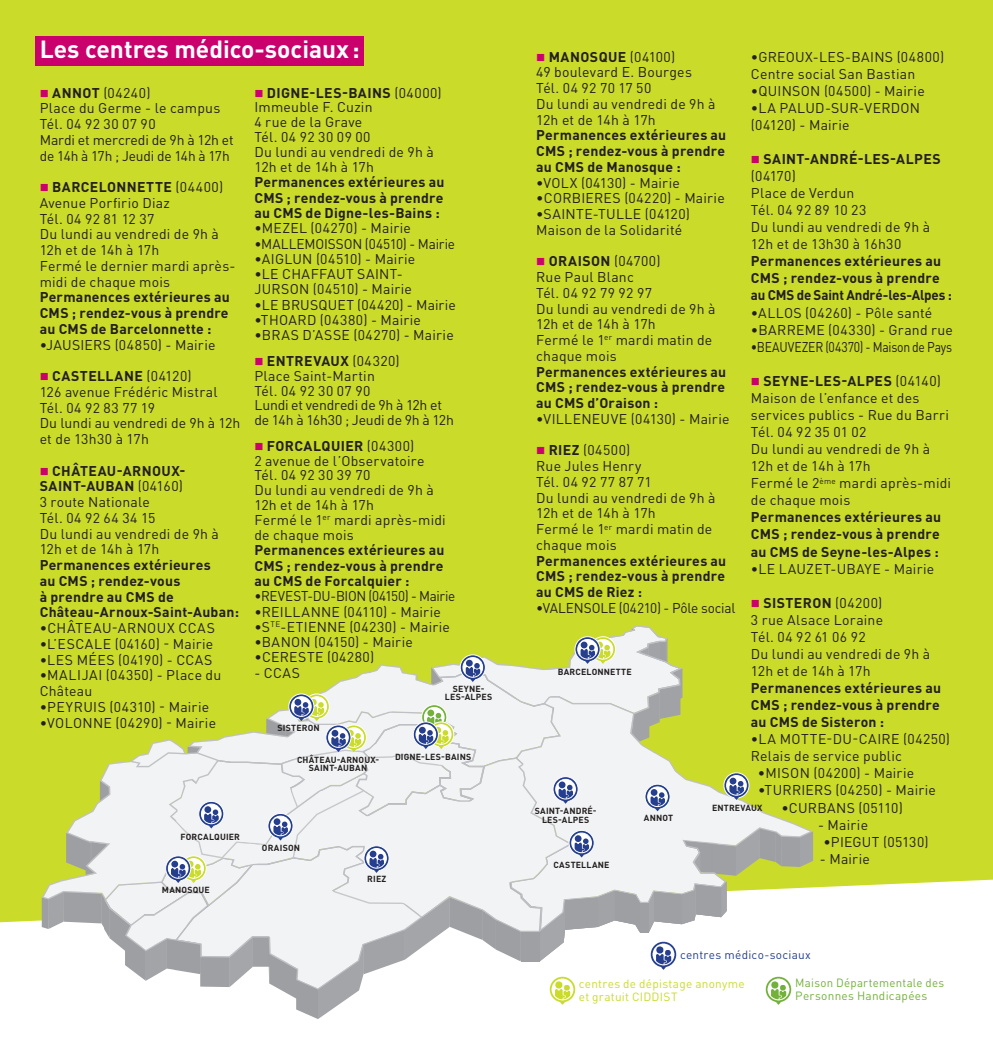
<style>
.page{position:relative;width:993px;height:1042px;background:#fff}
.page>*{position:absolute;margin:0;border:0;box-sizing:border-box;transform-origin:0 0}
.t1{font:700 24.5px "DINOT";color:#fff}
.t2{font:14px/15.8px "DINOT";letter-spacing:.015em;color:#231f20}
.t3{font:700 14px/15.8px "DINOT";letter-spacing:.015em;color:#231f20;text-align:justify}
.t4{font:14px/14.9px "DINOT";letter-spacing:-.01em;color:#231f20}
.t5{font:14px "DINOT";letter-spacing:.035em;color:#231f20}
.t6{font:14px "DINOT";letter-spacing:-.02em;color:#231f20;scale:.87 1}
.t7{font:14px "DINOT";letter-spacing:-.025em;color:#231f20;scale:.96 1}
.t8{font:14px "DINOT";letter-spacing:-.015em;color:#231f20}
.t9{font:11.9px/13.5px "DINOT";letter-spacing:.025em;color:#73b13b}
.t10{font:11.9px/13.5px "DINOT";letter-spacing:.025em;color:#cadb2a}
.t11{font:11.9px "DINOT";letter-spacing:.02em;color:#253f8e}
.t12{font:700 8.75px/8.8px "DINOT";letter-spacing:.02em;color:#231f20;text-align:center}
.s1{color:#ca016c}
.s2{font-weight:700}
</style>
<div class="page">
<div style="left:0;top:0;width:992px;height:922px;background:#cadb2a"></div>
<div style="left:35px;top:36px;width:328px;height:30px;background:#ca016c"></div>
<svg style="left:42px;top:625px;width:770px;height:394px"></svg>
<img style="left:647px;top:938px;width:32px;height:32px">
<img style="left:762px;top:973px;width:32px;height:32px">
<img style="left:546px;top:973px;width:32px;height:32px">
<h1 class="t1" style="left:40px;top:33px;width:321px">Les centres médico-sociaux:</h1>
<p class="t2" style="left:40px;top:84px;width:195px"><span class="s1">■</span> <span class="s2">ANNOT</span> (04240)<br>Place du Germe - le campus<br>Tél. 04 92 30 07 90<br>Mardi et mercredi de 9h à 12h et de 14h à 17h ; Jeudi de 14h à 17h</p>
<p class="t2" style="left:40px;top:179px;width:197px"><span class="s1">■</span> <span class="s2">BARCELONNETTE</span> (04400)<br>Avenue Porfirio Diaz<br>Tél. 04 92 81 12 37<br>Du lundi au vendredi de 9h à<br>12h et de 14h à 17h<br>Fermé le dernier mardi après&shy;midi de chaque mois</p>
<p class="t3" style="left:40px;top:289px;width:191px">Permanences extérieures au CMS ; rendez-vous à prendre au CMS de Barcelonnette :</p>
<p class="t2" style="left:40px;top:336px;width:177px">•JAUSIERS (04850) - Mairie</p>
<p class="t2" style="left:40px;top:368px;width:202px"><span class="s1">■</span> <span class="s2">CASTELLANE</span> (04120)<br>126 avenue Frédéric Mistral<br>Tél. 04 92 83 77 19<br>Du lundi au vendredi de 9h à 12h et de 13h30 à 17h</p>
<p class="t2" style="left:40px;top:462px;width:181px"><span class="s1">■</span> <span class="s2">CHÂTEAU-ARNOUX-<br>SAINT-AUBAN</span> (04160)<br>3 route Nationale<br>Tél. 04 92 64 34 15<br>Du lundi au vendredi de 9h à<br>12h et de 14h à 17h</p>
<p class="t3" style="left:40px;top:557px;width:201px;text-align:left">Permanences extérieures<br>au CMS ; rendez-vous<br>à prendre au CMS de<br>Château-Arnoux-Saint-Auban:</p>
<p class="t5" style="left:40px;top:618px;width:177px">•CHÂTEAU-ARNOUX CCAS</p>
<p class="t5" style="left:40px;top:634px;width:175px">•L’ESCALE (04160) - Mairie</p>
<p class="t2" style="left:40px;top:651px;width:174px">•LES MÉES (04190) - CCAS</p>
<p class="t2" style="left:40px;top:667px;width:183px">•MALIJAI (04350) - Place du<br>Château</p>
<p class="t2" style="left:40px;top:698px;width:171px">•PEYRUIS (04310) - Mairie</p>
<p class="t2" style="left:40px;top:714px;width:178px">•VOLONNE (04290) - Mairie</p>
<p class="t2" style="left:254px;top:84px;width:189px;line-height:14.9px"><span class="s1">■</span> <span class="s2">DIGNE-LES-BAINS</span> (04000)<br>Immeuble F. Cuzin<br>4 rue de la Grave<br>Tél. 04 92 30 09 00<br>Du lundi au vendredi de 9h à<br>12h et de 14h à 17h</p>
<p class="t3" style="left:254px;top:174px;width:191px">Permanences extérieures au CMS ; rendez-vous à prendre au CMS de Digne-les-Bains :</p>
<p class="t2" style="left:254px;top:220px;width:158px">•MEZEL (04270) - Mairie</p>
<p class="t4" style="left:254px;top:235px;width:202px">•MALLEMOISSON (04510) - Mairie</p>
<p class="t2" style="left:254px;top:250px;width:162px">•AIGLUN (04510) - Mairie</p>
<p class="t2" style="left:254px;top:266px;width:159px">•LE CHAFFAUT SAINT-<br>JURSON (04510) - Mairie</p>
<p class="t2" style="left:254px;top:296px;width:203px">•LE BRUSQUET (04420) - Mairie</p>
<p class="t2" style="left:254px;top:312px;width:168px">•THOARD (04380) - Mairie</p>
<p class="t2" style="left:254px;top:327px;width:201px">•BRAS D’ASSE (04270) - Mairie</p>
<p class="t4" style="left:254px;top:353px;width:201px"><span class="s1">■</span> <span class="s2">ENTREVAUX</span> (04320)<br>Place Saint-Martin<br>Tél. 04 92 30 07 90<br>Lundi et vendredi de 9h à 12h et de 14h à 16h30 ; Jeudi de 9h à 12h</p>
<p class="t2" style="left:254px;top:438px;width:193px;line-height:14.9px"><span class="s1">■</span> <span class="s2">FORCALQUIER</span> (04300)<br>2 avenue de l’Observatoire<br>Tél. 04 92 30 39 70<br>Du lundi au vendredi de 9h à<br>12h et de 14h à 17h<br>Fermé le 1<sup>er</sup> mardi après-midi de chaque mois</p>
<p class="t3" style="left:254px;top:542px;width:191px">Permanences extérieures au CMS ; rendez-vous à prendre au CMS de Forcalquier :</p>
<p class="t7" style="left:254px;top:586px;width:210px">•REVEST-DU-BION (04150) - Mairie</p>
<p class="t2" style="left:254px;top:603px;width:188px">•REILLANNE (04110) - Mairie</p>
<p class="t2" style="left:254px;top:618px;width:197px">•S<sup>TE</sup>-ETIENNE (04230) - Mairie</p>
<p class="t2" style="left:254px;top:634px;width:160px">•BANON (04150) - Mairie</p>
<p class="t2" style="left:254px;top:649px;width:121px">•CERESTE (04280)</p>
<p class="t2" style="left:254px;top:665px;width:47px">- CCAS</p>
<p class="t12" style="left:445px;top:684px;width:49px">SEYNE-<br>LES-ALPES</p>
<p class="t12" style="left:277px;top:723px;width:44px">SISTERON</p>
<p class="t12" style="left:297px;top:755px;width:84px">CHÂTEAU-ARNOUX-<br>SAINT-AUBAN</p>
<p class="t12" style="left:395px;top:752px;width:78px">DIGNE-LES-BAINS</p>
<p class="t12" style="left:180px;top:831px;width:61px">FORCALQUIER</p>
<p class="t12" style="left:162px;top:885px;width:49px">MANOSQUE</p>
<p class="t12" style="left:262px;top:843px;width:40px">ORAISON</p>
<p class="t12" style="left:367px;top:874px;width:21px">RIEZ</p>
<p class="t2" style="left:536px;top:48px;width:181px"><span class="s1">■</span> <span class="s2">MANOSQUE</span> (04100)<br>49 boulevard E. Bourges<br>Tél. 04 92 70 17 50<br>Du lundi au vendredi de 9h à<br>12h et de 14h à 17h</p>
<p class="t3" style="left:536px;top:127px;width:191px">Permanences extérieures au CMS ; rendez-vous à prendre au CMS de Manosque :</p>
<p class="t2" style="left:536px;top:174px;width:145px">•VOLX (04130) - Mairie</p>
<p class="t2" style="left:536px;top:190px;width:190px">•CORBIERES (04220) - Mairie</p>
<p class="t2" style="left:536px;top:206px;width:155px">•SAINTE-TULLE (04120)<br>Maison de la Solidarité</p>
<p class="t2" style="left:536px;top:253px;width:181px"><span class="s1">■</span> <span class="s2">ORAISON</span> (04700)<br>Rue Paul Blanc<br>Tél. 04 92 79 92 97<br>Du lundi au vendredi de 9h à<br>12h et de 14h à 17h<br>Fermé le 1<sup>er</sup> mardi matin de chaque mois</p>
<p class="t3" style="left:536px;top:363px;width:191px">Permanences extérieures au CMS ; rendez-vous à prendre au CMS d’Oraison :</p>
<p class="t2" style="left:536px;top:410px;width:195px">•VILLENEUVE (04130) - Mairie</p>
<p class="t2" style="left:536px;top:442px;width:181px"><span class="s1">■</span> <span class="s2">RIEZ</span> (04500)<br>Rue Jules Henry<br>Tél. 04 92 77 87 71<br>Du lundi au vendredi de 9h à<br>12h et de 14h à 17h<br>Fermé le 1<sup>er</sup> mardi matin de chaque mois</p>
<p class="t3" style="left:536px;top:552px;width:191px">Permanences extérieures au CMS ; rendez-vous à prendre au CMS de Riez :</p>
<p class="t8" style="left:536px;top:598px;width:201px">•VALENSOLE (04210) - Pôle social</p>
<p class="t2" style="left:750px;top:47px;width:195px;line-height:17.2px">•GREOUX-LES-BAINS (04800)<br>Centre social San Bastian</p>
<p class="t2" style="left:750px;top:82px;width:175px">•QUINSON (04500) - Mairie</p>
<p class="t2" style="left:750px;top:99px;width:171px;line-height:17.2px">•LA PALUD-SUR-VERDON (04120) - Mairie</p>
<p class="t2" style="left:750px;top:150px;width:191px;line-height:17.2px"><span class="s1">■</span> <span class="s2">SAINT-ANDRÉ-LES-ALPES </span>(04170)<br>Place de Verdun<br>Tél. 04 92 89 10 23<br>Du lundi au vendredi de 9h à<br>12h et de 13h30 à 16h30</p>
<p class="t3" style="left:750px;top:252px;width:202px;line-height:17px;text-align:left">Permanences extérieures au<br>CMS ; rendez-vous à prendre au CMS de Saint André-les-Alpes :</p>
<p class="t2" style="left:750px;top:304px;width:183px">•ALLOS (04260) - Pôle santé</p>
<p class="t2" style="left:750px;top:321px;width:203px">•BARREME (04330) - Grand rue</p>
<p class="t6" style="left:750px;top:337px;width:233px">•BEAUVEZER (04370) - Maison de Pays</p>
<p class="t2" style="left:750px;top:372px;width:202px;line-height:17.2px"><span class="s1">■</span> <span class="s2">SEYNE-LES-ALPES</span> (04140)<br>Maison de l’enfance et des services publics - Rue du Barri<br>Tél. 04 92 35 01 02<br>Du lundi au vendredi de 9h à<br>12h et de 14h à 17h<br>Fermé le 2<sup>ème</sup> mardi après-midi de chaque mois</p>
<p class="t3" style="left:750px;top:508px;width:191px;line-height:17.2px">Permanences extérieures au CMS ; rendez-vous à prendre au CMS de Seyne-les-Alpes :</p>
<p class="t2" style="left:750px;top:560px;width:185px">•LE LAUZET-UBAYE - Mairie</p>
<p class="t2" style="left:750px;top:593px;width:181px;line-height:17.2px"><span class="s1">■</span> <span class="s2">SISTERON</span> (04200)<br>3 rue Alsace Loraine<br>Tél. 04 92 61 06 92<br>Du lundi au vendredi de 9h à<br>12h et de 14h à 17h</p>
<p class="t3" style="left:750px;top:679px;width:191px;line-height:17.2px">Permanences extérieures au CMS ; rendez-vous à prendre au CMS de Sisteron :</p>
<p class="t2" style="left:750px;top:730px;width:201px;line-height:17.2px">•LA MOTTE-DU-CAIRE (04250)<br>Relais de service public</p>
<p class="t2" style="left:757px;top:765px;width:158px">•MISON (04200) - Mairie</p>
<p class="t2" style="left:757px;top:782px;width:179px">•TURRIERS (04250) - Mairie</p>
<p class="t2" style="left:781px;top:799px;width:123px">•CURBANS (05110)</p>
<p class="t2" style="left:817px;top:816px;width:51px">- Mairie</p>
<p class="t2" style="left:823px;top:833px;width:107px">•PIEGUT (05130)</p>
<p class="t2" style="left:819px;top:850px;width:51px">- Mairie</p>
<p class="t12" style="left:557px;top:666px;width:75px">BARCELONNETTE</p>
<p class="t12" style="left:711px;top:802px;width:52px">ENTREVAUX</p>
<p class="t12" style="left:534px;top:806px;width:63px">SAINT-ANDRÉ-<br>LES-ALPES</p>
<p class="t12" style="left:553px;top:859px;width:57px">CASTELLANE</p>
<p class="t12" style="left:643px;top:813px;width:31px">ANNOT</p>
<p class="t11" style="left:680px;top:947px;width:132px">centres médico-sociaux</p>
<p class="t9" style="left:795px;top:975px;width:150px">Maison Départementale des<br>Personnes Handicapées</p>
<p class="t10" style="left:578px;top:976px;width:167px">centres de dépistage anonyme et gratuit CIDDIST</p>
</div>
